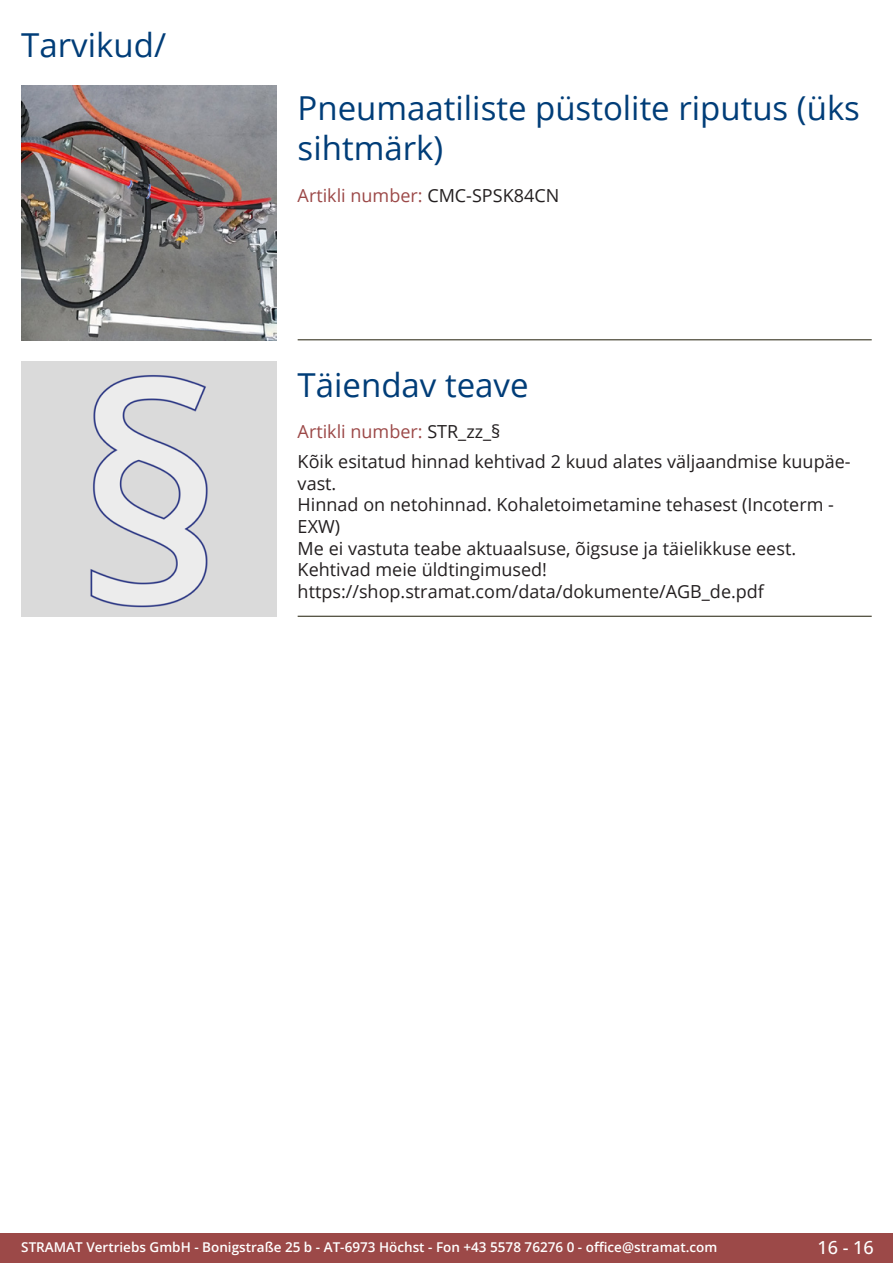
<style>
.page{position:relative;width:893px;height:1263px;background:#fff}
.page>*{position:absolute;margin:0;border:0;box-sizing:border-box;transform-origin:0 0}
.Produkttitel{font:33px/39.6px "Open Sans";color:#003d78}
.RastTitel{font:33px "Open Sans";color:#003d78}
.Beschreibung_Text{font:18px/21.6px "Open Sans";color:#231f20}
.TechDaten_Überschrif{font:18px "Open Sans";color:#9c4948}
.t1{font:500 18px "Open Sans";color:#fff}
.t2{font:600 13.5px "Open Sans";color:#fff}
.s1{color:#231f20}
</style>
<div class="page">
<div style="left:0;top:1233px;width:893px;height:30px;background:#9c4948"></div>
<hr style="left:298px;top:340px;width:574px;height:1px;background:#201d08">
<hr style="left:298px;top:616px;width:574px;height:1px;background:#201d08">
<img style="left:21px;top:85px;width:255px;height:255px">
<img style="left:21px;top:361px;width:255px;height:256px">
<p class="RastTitel" style="left:21px;top:22px;width:146px">Tarvikud/</p>
<p class="Produkttitel" style="left:298px;top:88px;width:564px">Pneumaatiliste püstolite riputus (üks sihtmärk)</p>
<p class="TechDaten_Überschrif" style="left:298px;top:183px;width:263px">Artikli number: <span class="s1">CMC-SPSK84CN</span></p>
<p class="Produkttitel" style="left:298px;top:364px;width:232px">Täiendav teave</p>
<p class="TechDaten_Überschrif" style="left:298px;top:420px;width:204px">Artikli number: <span class="s1">STR_zz_§</span></p>
<p class="Beschreibung_Text" style="left:298px;top:450px;width:553px">Kõik esitatud hinnad kehtivad 2 kuud alates väljaandmise kuupäe&shy;vast.<br>Hinnad on netohinnad. Kohaletoimetamine tehasest (Incoterm - EXW)<br>Me ei vastuta teabe aktuaalsuse, õigsuse ja täielikkuse eest.<br>Kehtivad meie üldtingimused! https://shop.stramat.com/data/dokumente/AGB_de.pdf</p>
<p class="t2" style="left:21px;top:1238px;width:698px">STRAMAT Vertriebs GmbH - Bonigstraße 25 b - AT-6973 Höchst - Fon +43 5578 76276 0 - office@stramat.com</p>
<p class="t1" style="left:817px;top:1234px;width:58px">16 - 16</p>
</div>
